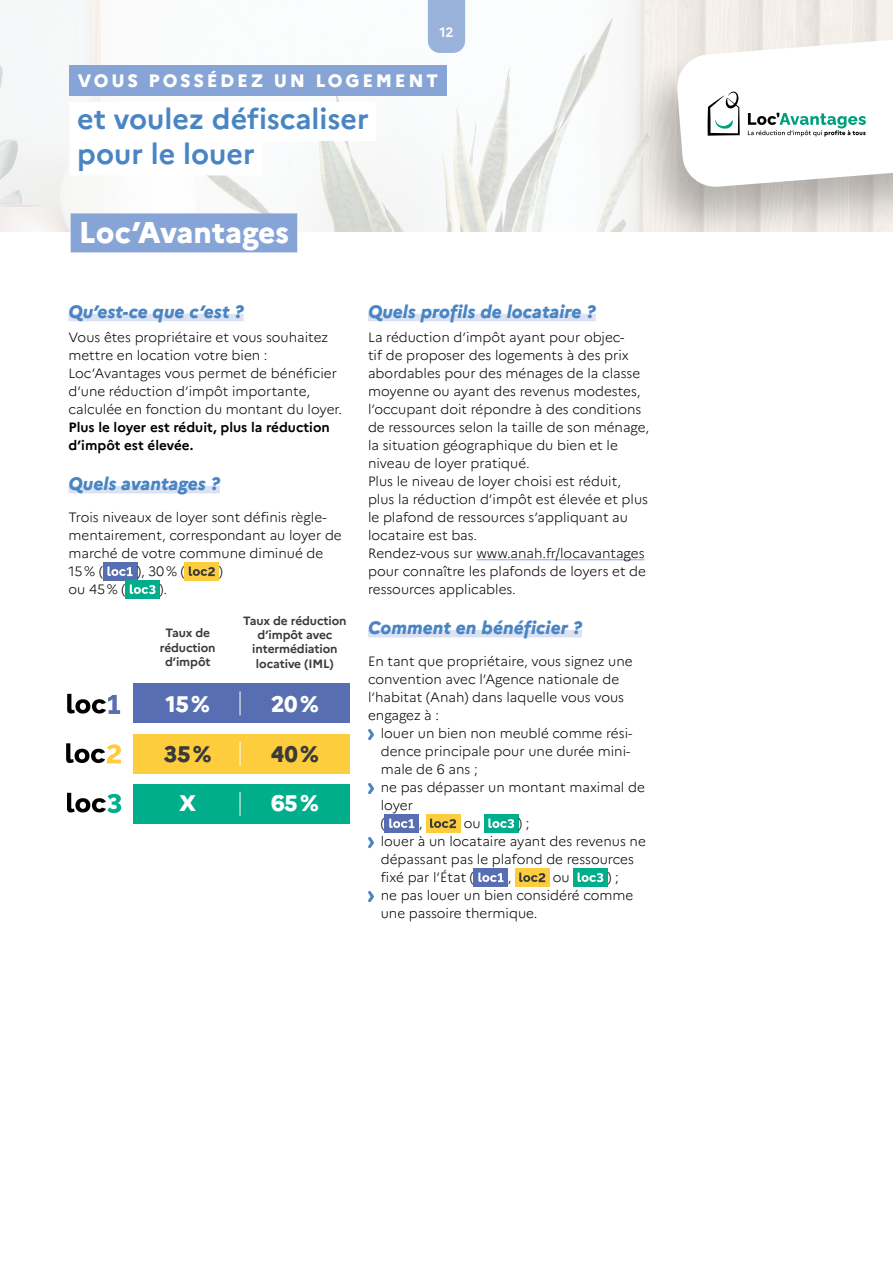
<style>
.page{position:relative;width:893px;height:1263px;background:#fff}
.page>*{position:absolute;margin:0;border:0;box-sizing:border-box;transform-origin:0 0}
.t1{font:800 30px "Marianne";color:#fff}
.t2{font:700 28.65px/34.3px "Marianne";color:#4a85c3}
.t3{font:800 22.5px "Marianne";color:#fff}
.t4{font:800 22.5px "Marianne";color:#393a39}
.t5{font:italic 800 18px "Marianne";color:#4a85c3}
.t6{font:800 18px "Marianne";letter-spacing:.15em;color:#fff}
.t7{font:300 13.5px/18px "Marianne";color:#000}
.t8{font:700 13.5px/18px "Marianne";color:#000}
.t9{font:700 13.5px "Marianne";color:#fff}
.t10{font:700 12px/14.4px "Marianne";letter-spacing:-.01em;color:#393a39;text-align:center}
</style>
<div class="page">
<img style="left:0;top:0;width:893px;height:232px">
<div style="left:71px;top:213px;width:226px;height:39px;background:#86a4d5"></div>
<div style="left:69px;top:314px;width:175px;height:7px;background:#dbe2f3"></div>
<div style="left:69px;top:486px;width:151px;height:7px;background:#dbe2f3"></div>
<div style="left:103px;top:562px;width:34px;height:18px;background:#576fb2"></div>
<svg style="left:107px;top:566px;width:26px;height:10px"></svg>
<div style="left:185px;top:562px;width:34px;height:18px;background:#fdcd3e"></div>
<svg style="left:189px;top:566px;width:26px;height:10px"></svg>
<div style="left:126px;top:580px;width:34px;height:18px;background:#00ae8b"></div>
<svg style="left:130px;top:584px;width:25px;height:10px"></svg>
<div style="left:368px;top:314px;width:228px;height:7px;background:#dbe2f3"></div>
<hr style="left:476px;top:559px;width:169px;height:1px;background:#86a4d5">
<div style="left:368px;top:630px;width:214px;height:7px;background:#dbe2f3"></div>
<svg style="left:368px;top:729px;width:6px;height:12px"></svg>
<svg style="left:368px;top:783px;width:6px;height:12px"></svg>
<div style="left:385px;top:814px;width:34px;height:18px;background:#576fb2"></div>
<svg style="left:389px;top:818px;width:25px;height:10px"></svg>
<div style="left:426px;top:814px;width:34px;height:18px;background:#fdcd3e"></div>
<svg style="left:430px;top:818px;width:26px;height:10px"></svg>
<div style="left:484px;top:814px;width:34px;height:18px;background:#00ae8b"></div>
<svg style="left:488px;top:818px;width:26px;height:10px"></svg>
<svg style="left:368px;top:837px;width:6px;height:12px"></svg>
<div style="left:474px;top:868px;width:34px;height:18px;background:#576fb2"></div>
<svg style="left:478px;top:872px;width:25px;height:10px"></svg>
<div style="left:515px;top:868px;width:34px;height:18px;background:#fdcd3e"></div>
<svg style="left:519px;top:872px;width:26px;height:10px"></svg>
<div style="left:573px;top:868px;width:34px;height:18px;background:#00ae8b"></div>
<svg style="left:578px;top:872px;width:25px;height:10px"></svg>
<svg style="left:368px;top:891px;width:6px;height:12px"></svg>
<div style="left:69px;top:102px;width:307px;height:39px;background:#fff"></div>
<div style="left:69px;top:136px;width:193px;height:39px;background:#fff"></div>
<div style="left:69px;top:65px;width:377px;height:30px;background:#86a4d5"></div>
<div style="left:629px;top:25px;width:264px;height:206px;background:#000;opacity:.25"></div>
<svg style="left:676px;top:28px;width:217px;height:160px"></svg>
<div style="left:133px;top:784px;width:217px;height:39px;background:#00ae8b"></div>
<div style="left:133px;top:734px;width:217px;height:39px;background:#fdcd3e"></div>
<div style="left:133px;top:684px;width:217px;height:39px;background:#576fb2"></div>
<svg style="left:67px;top:694px;width:53px;height:20px"></svg>
<svg style="left:66px;top:743px;width:55px;height:20px"></svg>
<svg style="left:67px;top:793px;width:54px;height:20px"></svg>
<svg style="left:240px;top:692px;width:1px;height:23px"></svg>
<svg style="left:240px;top:742px;width:1px;height:23px"></svg>
<svg style="left:240px;top:792px;width:1px;height:23px"></svg>
<p class="t9" style="left:439px;top:24px;width:16px">12</p>
<h3 class="t6" style="left:78px;top:69px;width:362px">VOUS POSSÉDEZ UN LOGEMENT</h3>
<h2 class="t2" style="left:77px;top:102px;width:293px">et voulez défiscaliser pour le louer</h2>
<h1 class="t1" style="left:79px;top:214px;width:212px">Loc’Avantages</h1>
<h3 class="t5" style="left:69px;top:300px;width:177px">Qu’est-ce que c’est ?</h3>
<p class="t7" style="left:69px;top:328px;width:275px">Vous êtes propriétaire et vous souhaitez mettre en location votre bien :<br>Loc’Avantages vous permet de bénéficier d’une réduction d’impôt importante, calculée en fonction du montant du loyer.</p>
<p class="t8" style="left:69px;top:418px;width:263px">Plus le loyer est réduit, plus la réduction d’impôt est élevée.</p>
<h3 class="t5" style="left:69px;top:472px;width:153px">Quels avantages ?</h3>
<p class="t7" style="left:69px;top:508px;width:275px">Trois niveaux de loyer sont définis règle&shy;mentairement, correspondant au loyer de marché de votre commune diminué de<br>15% (</p>
<p class="t7" style="left:137px;top:562px;width:49px">), 30% (</p>
<p class="t7" style="left:219px;top:562px;width:5px">)</p>
<p class="t7" style="left:69px;top:580px;width:59px">ou 45% (</p>
<p class="t7" style="left:160px;top:580px;width:9px">).</p>
<p class="t10" style="left:243px;top:613px;width:105px">Taux de réduction d’impôt avec intermédiation locative (IML)</p>
<p class="t10" style="left:160px;top:626px;width:57px">Taux de réduction d’impôt</p>
<h3 class="t3" style="left:166px;top:690px;width:46px">15%</h3>
<h3 class="t3" style="left:271px;top:690px;width:49px">20%</h3>
<h3 class="t4" style="left:164px;top:740px;width:49px">35%</h3>
<h3 class="t4" style="left:271px;top:740px;width:50px">40%</h3>
<h3 class="t3" style="left:179px;top:789px;width:19px">X</h3>
<h3 class="t3" style="left:271px;top:789px;width:49px">65%</h3>
<h3 class="t5" style="left:368px;top:300px;width:229px">Quels profils de locataire ?</h3>
<p class="t7" style="left:368px;top:328px;width:283px">La réduction d’impôt ayant pour objec-<br>tif de proposer des logements à des prix abordables pour des ménages de la classe moyenne ou ayant des revenus modestes, l’occupant doit répondre à des conditions de ressources selon la taille de son ménage, la situation géographique du bien et le niveau de loyer pratiqué.<br>Plus le niveau de loyer choisi est réduit, plus la réduction d’impôt est élevée et plus le plafond de ressources s’appliquant au locataire est bas.<br>Rendez-vous sur www.anah.fr/locavantages pour connaître les plafonds de loyers et de ressources applicables.</p>
<h3 class="t5" style="left:368px;top:616px;width:215px">Comment en bénéficier ?</h3>
<p class="t7" style="left:368px;top:652px;width:266px">En tant que propriétaire, vous signez une convention avec l’Agence nationale de l’habitat (Anah) dans laquelle vous vous engagez à :</p>
<p class="t7" style="left:381px;top:724px;width:266px">louer un bien non meublé comme rési&shy;dence principale pour une durée mini&shy;male de 6 ans ;<br>ne pas dépasser un montant maximal de loyer<br>(</p>
<p class="t7" style="left:419px;top:814px;width:5px">,</p>
<p class="t7" style="left:381px;top:814px;width:267px;text-indent:137px">) ;<br>louer à un locataire ayant des revenus ne dépassant pas le plafond de ressources fixé par l’État (</p>
<p class="t7" style="left:464px;top:814px;width:18px">ou</p>
<p class="t7" style="left:381px;top:868px;width:254px;text-indent:227px">) ; ne pas louer un bien considéré comme une passoire thermique.</p>
<p class="t7" style="left:553px;top:868px;width:18px">ou</p>
<p class="t7" style="left:508px;top:868px;width:5px">,</p>
</div>
